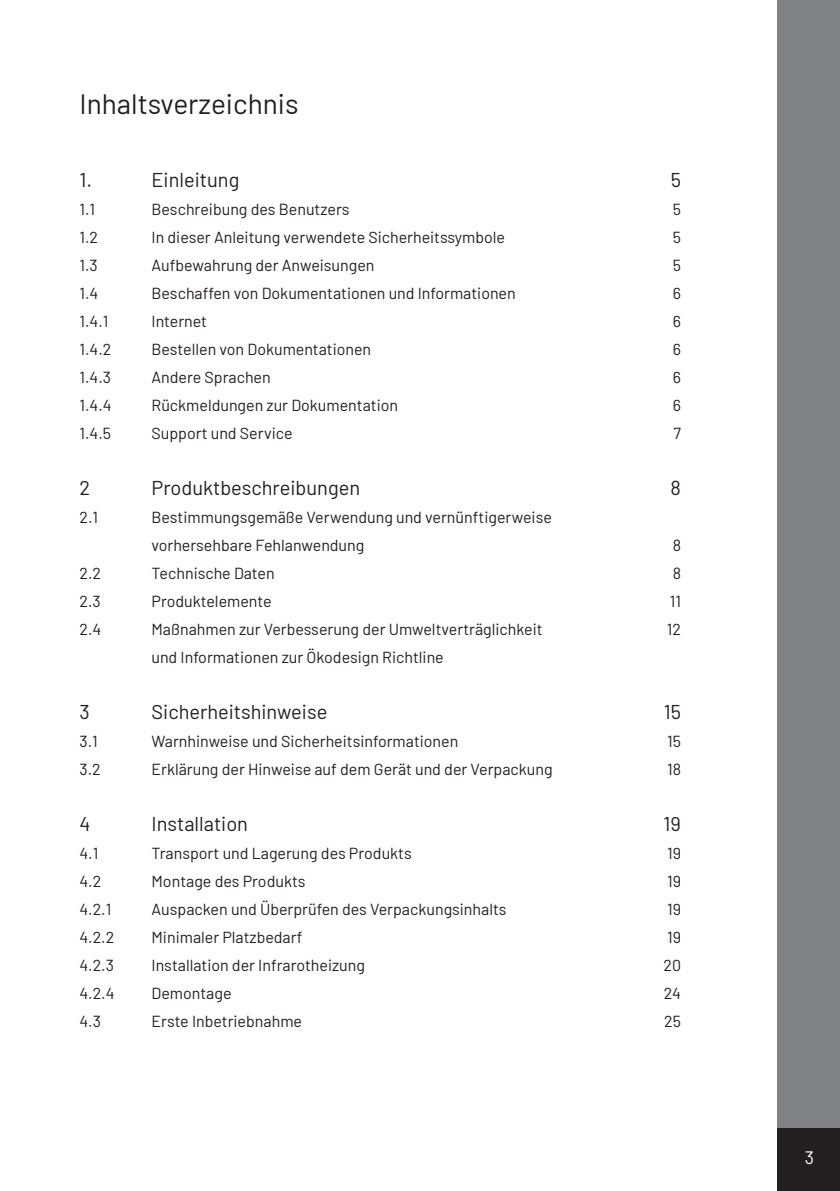
<style>
.page{position:relative;width:840px;height:1191px;background:#fff}
.page>*{position:absolute;margin:0;border:0;box-sizing:border-box;transform-origin:0 0}
.t1{font:28px "Barlow";color:#231f20}
.t2{font:20px "Barlow";color:#231f20}
.t3{font:18px "Barlow";color:#fff}
.t4{font:16px/28px "Barlow";color:#231f20}
</style>
<div class="page">
<div style="left:777px;top:0;width:62px;height:1191px;background:#808285"></div>
<div style="left:777px;top:1128px;width:62px;height:63px;background:#231f20"></div>
<p class="t1" style="left:79px;top:84px;width:220px">Inhaltsverzeichnis</p>
<p class="t2" style="left:79px;top:165px;width:14px">1.</p>
<p class="t2" style="left:151px;top:165px;width:89px">Einleitung</p>
<p class="t2" style="left:670px;top:165px;width:12px">5</p>
<p class="t4" style="left:79px;top:194px;width:17px">1.1</p>
<p class="t4" style="left:151px;top:194px;width:199px">Beschreibung des Benutzers</p>
<p class="t4" style="left:672px;top:194px;width:10px">5</p>
<p class="t4" style="left:79px;top:222px;width:20px">1.2</p>
<p class="t4" style="left:151px;top:222px;width:355px">In dieser Anleitung verwendete Sicherheitssymbole</p>
<p class="t4" style="left:672px;top:222px;width:10px">5</p>
<p class="t4" style="left:79px;top:250px;width:20px">1.3</p>
<p class="t4" style="left:151px;top:250px;width:224px">Aufbewahrung der Anweisungen</p>
<p class="t4" style="left:672px;top:250px;width:10px">5</p>
<p class="t4" style="left:79px;top:278px;width:20px">1.4</p>
<p class="t4" style="left:151px;top:278px;width:365px">Beschaffen von Dokumentationen und Informationen</p>
<p class="t4" style="left:672px;top:278px;width:10px">6</p>
<p class="t4" style="left:79px;top:306px;width:30px">1.4.1</p>
<p class="t4" style="left:151px;top:306px;width:57px">Internet</p>
<p class="t4" style="left:672px;top:306px;width:10px">6</p>
<p class="t4" style="left:79px;top:334px;width:33px">1.4.2</p>
<p class="t4" style="left:151px;top:334px;width:221px">Bestellen von Dokumentationen</p>
<p class="t4" style="left:672px;top:334px;width:10px">6</p>
<p class="t4" style="left:79px;top:362px;width:33px">1.4.3</p>
<p class="t4" style="left:151px;top:362px;width:121px">Andere Sprachen</p>
<p class="t4" style="left:672px;top:362px;width:10px">6</p>
<p class="t4" style="left:79px;top:390px;width:34px">1.4.4</p>
<p class="t4" style="left:151px;top:390px;width:248px">Rückmeldungen zur Dokumentation</p>
<p class="t4" style="left:672px;top:390px;width:10px">6</p>
<p class="t4" style="left:79px;top:418px;width:33px">1.4.5</p>
<p class="t4" style="left:151px;top:418px;width:142px">Support und Service</p>
<p class="t4" style="left:673px;top:418px;width:9px">7</p>
<p class="t2" style="left:79px;top:473px;width:12px">2</p>
<p class="t2" style="left:151px;top:473px;width:210px">Produktbeschreibungen</p>
<p class="t2" style="left:670px;top:473px;width:12px">8</p>
<p class="t4" style="left:79px;top:502px;width:20px">2.1</p>
<p class="t4" style="left:151px;top:502px;width:401px">Bestimmungsgemäße Verwendung und vernünftigerweise vorhersehbare Fehlanwendung</p>
<p class="t4" style="left:672px;top:530px;width:10px">8</p>
<p class="t4" style="left:79px;top:558px;width:23px">2.2</p>
<p class="t4" style="left:151px;top:558px;width:125px">Technische Daten</p>
<p class="t4" style="left:672px;top:558px;width:10px">8</p>
<p class="t4" style="left:79px;top:586px;width:23px">2.3</p>
<p class="t4" style="left:151px;top:586px;width:121px">Produktelemente</p>
<p class="t4" style="left:669px;top:586px;width:13px">11</p>
<p class="t4" style="left:79px;top:614px;width:23px">2.4</p>
<p class="t4" style="left:151px;top:614px;width:392px">Maßnahmen zur Verbesserung der Umweltverträglichkeit</p>
<p class="t4" style="left:666px;top:614px;width:16px">12</p>
<p class="t4" style="left:151px;top:642px;width:293px">und Informationen zur Ökodesign Richtline</p>
<p class="t2" style="left:79px;top:697px;width:12px">3</p>
<p class="t2" style="left:151px;top:697px;width:177px">Sicherheitshinweise</p>
<p class="t2" style="left:663px;top:697px;width:19px">15</p>
<p class="t4" style="left:79px;top:726px;width:20px">3.1</p>
<p class="t4" style="left:151px;top:726px;width:308px">Warnhinweise und Sicherheitsinformationen</p>
<p class="t4" style="left:666px;top:726px;width:15px">15</p>
<p class="t4" style="left:79px;top:754px;width:23px">3.2</p>
<p class="t4" style="left:151px;top:754px;width:402px">Erklärung der Hinweise auf dem Gerät und der Verpackung</p>
<p class="t4" style="left:666px;top:754px;width:15px">18</p>
<p class="t2" style="left:79px;top:809px;width:13px">4</p>
<p class="t2" style="left:151px;top:809px;width:98px">Installation</p>
<p class="t2" style="left:663px;top:809px;width:19px">19</p>
<p class="t4" style="left:79px;top:838px;width:20px">4.1</p>
<p class="t4" style="left:151px;top:838px;width:262px">Transport und Lagerung des Produkts</p>
<p class="t4" style="left:666px;top:838px;width:15px">19</p>
<p class="t4" style="left:79px;top:866px;width:23px">4.2</p>
<p class="t4" style="left:151px;top:866px;width:155px">Montage des Produkts</p>
<p class="t4" style="left:666px;top:866px;width:15px">19</p>
<p class="t4" style="left:79px;top:894px;width:33px">4.2.1</p>
<p class="t4" style="left:151px;top:894px;width:356px">Auspacken und Überprüfen des Verpackungsinhalts</p>
<p class="t4" style="left:666px;top:894px;width:15px">19</p>
<p class="t4" style="left:79px;top:922px;width:36px">4.2.2</p>
<p class="t4" style="left:151px;top:922px;width:152px">Minimaler Platzbedarf</p>
<p class="t4" style="left:666px;top:922px;width:15px">19</p>
<p class="t4" style="left:79px;top:950px;width:36px">4.2.3</p>
<p class="t4" style="left:151px;top:950px;width:215px">Installation der Infrarotheizung</p>
<p class="t4" style="left:663px;top:950px;width:19px">20</p>
<p class="t4" style="left:79px;top:978px;width:37px">4.2.4</p>
<p class="t4" style="left:151px;top:978px;width:81px">Demontage</p>
<p class="t4" style="left:663px;top:978px;width:19px">24</p>
<p class="t4" style="left:79px;top:1006px;width:23px">4.3</p>
<p class="t4" style="left:151px;top:1006px;width:152px">Erste Inbetriebnahme</p>
<p class="t4" style="left:664px;top:1006px;width:18px">25</p>
<p class="t3" style="left:804px;top:1144px;width:11px">3</p>
</div>
